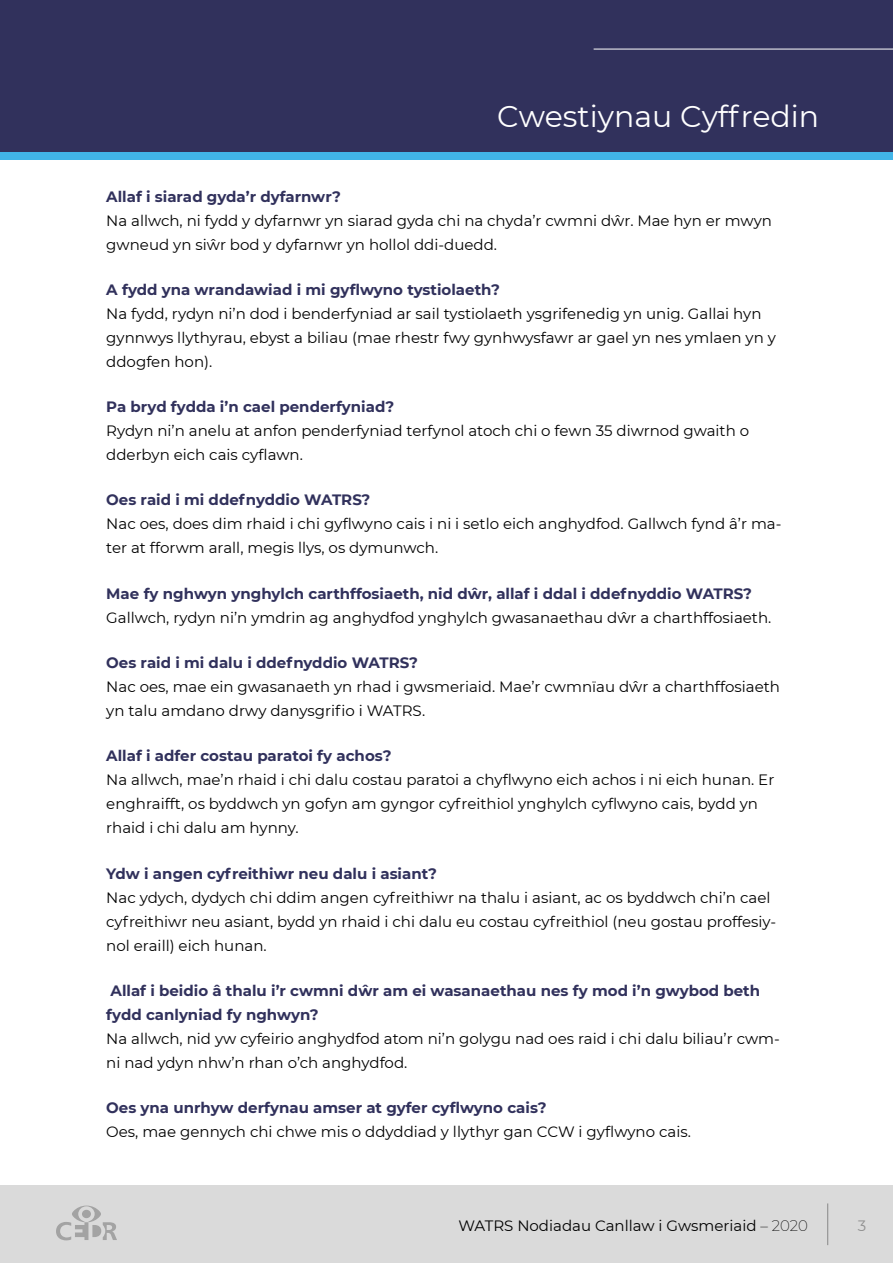
<style>
.page{position:relative;width:893px;height:1263px;background:#fff}
.page>*{position:absolute;margin:0;border:0;box-sizing:border-box;transform-origin:0 0}
.t1{font:30px "Montserrat";color:#fff}
.t2{font:15px/24px "Montserrat";color:#000}
.t3{font:700 15px/24px "Montserrat";color:#31315c}
.t4{font:15px "Montserrat";color:#909090}
.s1{font-weight:200}
</style>
<div class="page">
<div style="left:0;top:120px;width:893px;height:39px;background:#41b4e8"></div>
<div style="left:0;top:0;width:893px;height:152px;background:#31315c"></div>
<hr style="left:594px;top:49px;width:299px;height:1px;background:#fff">
<div style="left:0;top:1185px;width:893px;height:78px;background:#dadada"></div>
<hr style="left:827px;top:1203px;width:1px;height:42px;background:#878787">
<svg style="left:56px;top:1205px;width:61px;height:35px"></svg>
<h1 class="t1" style="left:497px;top:96px;width:323px">Cwestiynau Cyffredin</h1>
<p class="t3" style="left:106px;top:184px;width:236px">Allaf i siarad gyda’r dyfarnwr?</p>
<p class="t2" style="left:106px;top:208px;width:667px">Na allwch, ni fydd y dyfarnwr yn siarad gyda chi na chyda’r cwmni dŵr. Mae hyn er mwyn gwneud yn siŵr bod y dyfarnwr yn hollol ddi-duedd.</p>
<p class="t3" style="left:106px;top:277px;width:395px">A fydd yna wrandawiad i mi gyflwyno tystiolaeth?</p>
<p class="t2" style="left:106px;top:301px;width:671px">Na fydd, rydyn ni’n dod i benderfyniad ar sail tystiolaeth ysgrifenedig yn unig. Gallai hyn gynnwys llythyrau, ebyst a biliau (mae rhestr fwy gynhwysfawr ar gael yn nes ymlaen yn y ddogfen hon).</p>
<p class="t3" style="left:106px;top:394px;width:290px">Pa bryd fydda i’n cael penderfyniad?</p>
<p class="t2" style="left:106px;top:418px;width:644px">Rydyn ni’n anelu at anfon penderfyniad terfynol atoch chi o fewn 35 diwrnod gwaith o dderbyn eich cais cyflawn.</p>
<p class="t3" style="left:106px;top:487px;width:266px">Oes raid i mi ddefnyddio WATRS?</p>
<p class="t2" style="left:106px;top:512px;width:677px">Nac oes, does dim rhaid i chi gyflwyno cais i ni i setlo eich anghydfod. Gallwch fynd â’r ma&shy;ter at fforwm arall, megis llys, os dymunwch.</p>
<p class="t3" style="left:106px;top:581px;width:647px">Mae fy nghwyn ynghylch carthffosiaeth, nid dŵr, allaf i ddal i ddefnyddio WATRS?</p>
<p class="t2" style="left:106px;top:605px;width:667px">Gallwch, rydyn ni’n ymdrin ag anghydfod ynghylch gwasanaethau dŵr a charthffosiaeth.</p>
<p class="t3" style="left:106px;top:650px;width:313px">Oes raid i mi dalu i ddefnyddio WATRS?</p>
<p class="t2" style="left:106px;top:674px;width:675px">Nac oes, mae ein gwasanaeth yn rhad i gwsmeriaid. Mae’r cwmnïau dŵr a charthffosiaeth yn talu amdano drwy danysgrifio i WATRS.</p>
<p class="t3" style="left:106px;top:743px;width:287px">Allaf i adfer costau paratoi fy achos?</p>
<p class="t2" style="left:106px;top:767px;width:670px">Na allwch, mae’n rhaid i chi dalu costau paratoi a chyflwyno eich achos i ni eich hunan. Er enghraifft, os byddwch yn gofyn am gyngor cyfreithiol ynghylch cyflwyno cais, bydd yn rhaid i chi dalu am hynny.</p>
<p class="t3" style="left:106px;top:860px;width:332px">Ydw i angen cyfreithiwr neu dalu i asiant?</p>
<p class="t2" style="left:106px;top:885px;width:671px">Nac ydych, dydych chi ddim angen cyfreithiwr na thalu i asiant, ac os byddwch chi’n cael cyfreithiwr neu asiant, bydd yn rhaid i chi dalu eu costau cyfreithiol (neu gostau proffesiy&shy;nol eraill) eich hunan.</p>
<p class="t3" style="left:106px;top:978px;width:655px">Allaf i beidio â thalu i’r cwmni dŵr am ei wasanaethau nes fy mod i’n gwybod beth fydd canlyniad fy nghwyn?</p>
<p class="t2" style="left:106px;top:1026px;width:675px">Na allwch, nid yw cyfeirio anghydfod atom ni’n golygu nad oes raid i chi dalu biliau’r cwm&shy;ni nad ydyn nhw’n rhan o’ch anghydfod.</p>
<p class="t3" style="left:106px;top:1095px;width:442px">Oes yna unrhyw derfynau amser at gyfer cyflwyno cais?</p>
<p class="t2" style="left:106px;top:1119px;width:586px">Oes, mae gennych chi chwe mis o ddyddiad y llythyr gan CCW i gyflwyno cais.</p>
<p class="t2" style="left:458px;top:1213px;width:351px">WATRS Nodiadau Canllaw i Gwsmeriaid <span class="s1">– 2020</span></p>
<p class="t4" style="left:858px;top:1215px;width:10px">3</p>
</div>
